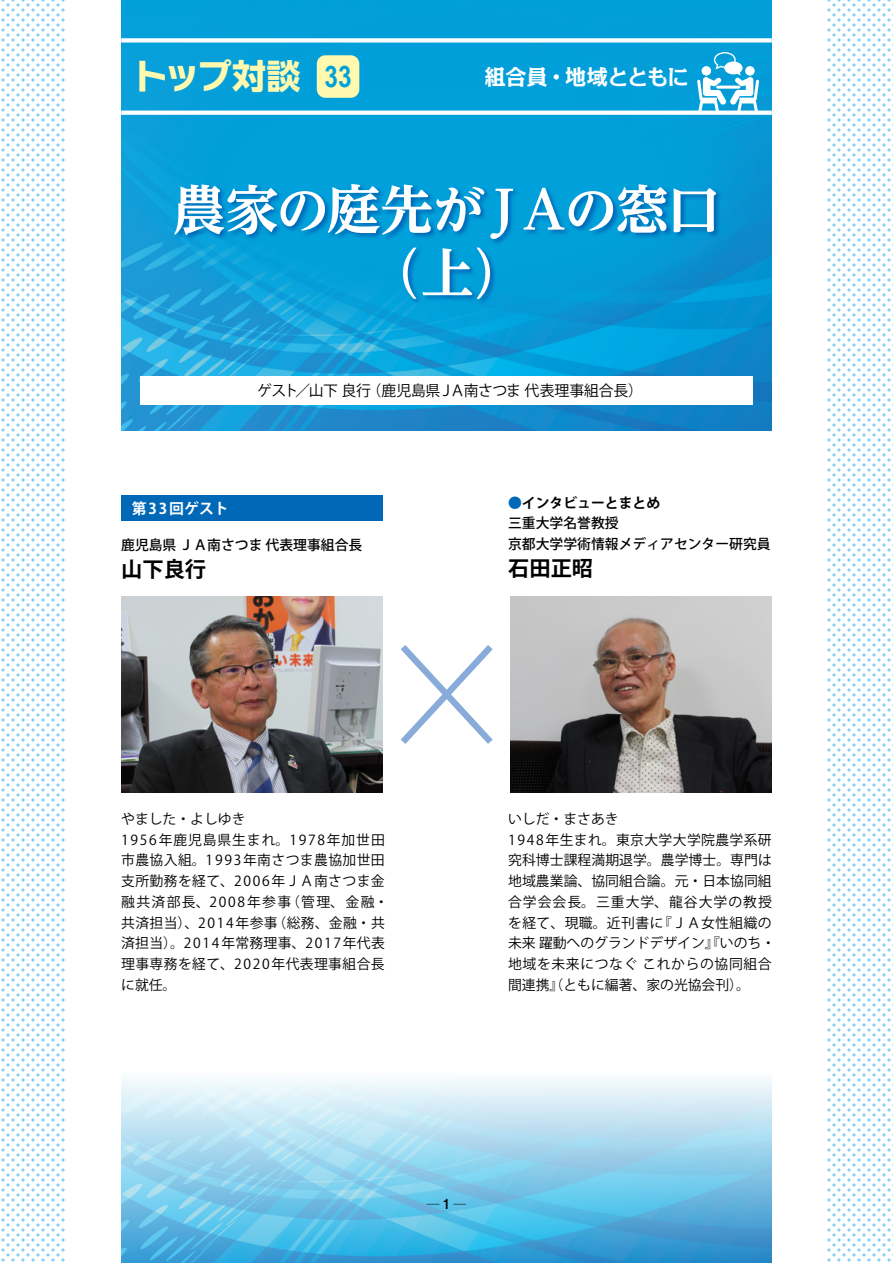
<style>
.page{position:relative;width:893px;height:1263px;background:#fff}
.page>*{position:absolute;margin:0;border:0;box-sizing:border-box;transform-origin:0 0}
.t1{font:700 expanded 53.1px/63.8px "UD Reimin Pr 6";letter-spacing:-.04em;color:#fff;text-align:center}
.t2{font:700 34.05px "Typelabo N Std";color:#fff9b0}
.t3{font:700 21.3px "Kakumin Pro";letter-spacing:-.025em;color:#fff}
.t4{font:700 21.3px "Koz Go Pro";color:#000}
.t5{font:14.85px "Koz Go Pro";letter-spacing:-.03em;color:#000}
.t6{font:700 14.85px "Koz Go Pro";letter-spacing:.06em;color:#fff}
.t7{font:13.8px/20.7px "Koz Go Pro";letter-spacing:.03em;color:#000}
.t8{font:500 13.8px/20.7px "Koz Go Pro";color:#000}
.t9{font:500 12.75px "Gothic MB101 Pro";color:#000}
.s1{font-family:"UD Shin Go Pro"}
.s2{font-family:"Arial Narrow";font-size:29.7px;color:#00a0da}
.s3{font-weight:700;color:#0068b7}
.s4{font-weight:700}
</style>
<div class="page">
<svg style="left:1px;top:0;width:64px;height:1262px"></svg>
<svg style="left:827px;top:0;width:66px;height:1262px"></svg>
<img style="left:121px;top:1079px;width:651px;height:184px">
<img style="left:121px;top:0;width:651px;height:431px">
<div style="left:128px;top:9px;width:633px;height:340px;background:#00a0da;border-radius:50%"></div>
<div style="left:140px;top:376px;width:613px;height:29px;background:#fff"></div>
<svg style="left:697px;top:52px;width:62px;height:59px"></svg>
<hr style="left:716px;top:86px;width:24px;height:3px;background:#fff;border-radius:2px">
<svg style="left:174px;top:185px;width:549px;height:121px"></svg>
<svg style="left:121px;top:111px;width:651px;height:4px;background:#f3fafd"></svg>
<div style="left:121px;top:38px;width:651px;height:5px;background:#fff"></div>
<div style="left:317px;top:55px;width:42px;height:43px;background:#fff9b0;border-radius:9px"></div>
<img style="left:510px;top:596px;width:262px;height:196px">
<img style="left:121px;top:596px;width:262px;height:196px">
<svg style="left:401px;top:645px;width:92px;height:99px"></svg>
<div style="left:121px;top:495px;width:262px;height:26px;background:#0068b7"></div>
<h2 class="t2" style="left:134px;top:52px;width:219px">トップ<span class="s1">対談</span> <span class="s2">33</span></h2>
<h3 class="t3" style="left:485px;top:60px;width:206px">組合員・地域とともに</h3>
<h1 class="t1" style="left:173px;top:177px;width:549px">農家の庭先がＪＡの窓口（上）</h1>
<p class="t5" style="left:257px;top:381px;width:387px">ゲスト／山下 良行（鹿児島県ＪＡ南さつま 代表理事組合長）</p>
<p class="t6" style="left:132px;top:499px;width:99px">第33回ゲスト</p>
<p class="t8" style="left:121px;top:535px;width:243px">鹿児島県 ＪＡ南さつま 代表理事組合長</p>
<h3 class="t4" style="left:121px;top:555px;width:87px">山下良行</h3>
<p class="t8" style="left:508px;top:493px;width:264px"><span class="s3">●</span><span class="s4">インタビューとまとめ<br></span>三重大学名誉教授　<br>京都大学学術情報メディアセンター研究員</p>
<h3 class="t4" style="left:508px;top:555px;width:87px">石田正昭</h3>
<p class="t7" style="left:121px;top:809px;width:269px">やました・よしゆき<br>1956年鹿児島県生まれ。1978年加世田市農協入組。1993年南さつま農協加世田支所勤務を経て、2006年ＪＡ南さつま金融共済部長、2008年参事（管理、金融・共済担当）、2014年参事（総務、金融・共済担当）。2014年常務理事、2017年代表理事専務を経て、2020年代表理事組合長に就任。</p>
<p class="t7" style="left:508px;top:809px;width:269px">いしだ・まさあき<br>1948年生まれ。東京大学大学院農学系研究科博士課程満期退学。農学博士。専門は地域農業論、協同組合論。元・日本協同組合学会会長。三重大学、龍谷大学の教授を経て、現職。近刊書に『ＪＡ女性組織の未来 躍動へのグランドデザイン』『いのち・地域を未来につなぐ これからの協同組合間連携』（ともに編著、家の光協会刊）。</p>
<p class="t9" style="left:427px;top:1194px;width:41px">─1─</p>
</div>
